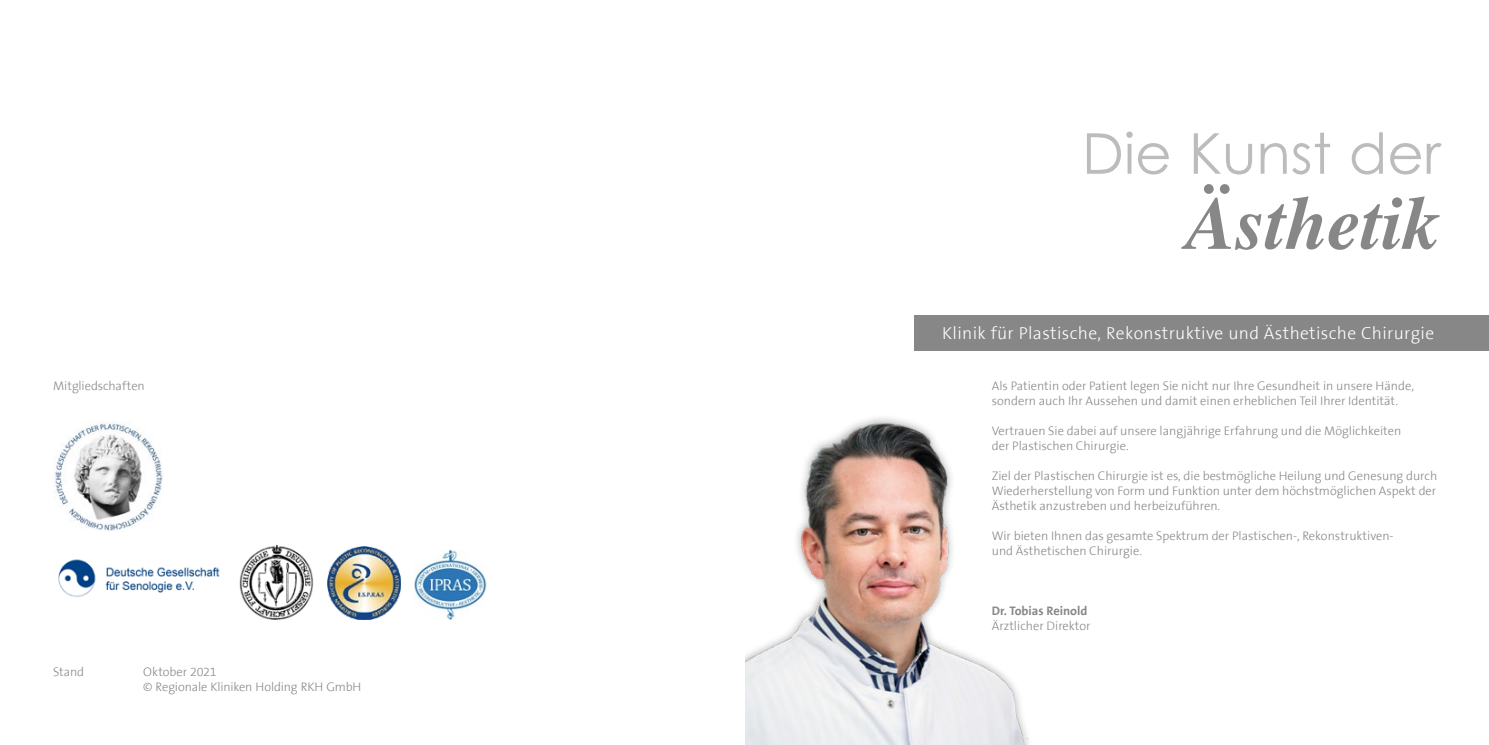
<style>
.page{position:relative;width:1489px;height:745px;background:#fff}
.page>*{position:absolute;margin:0;border:0;box-sizing:border-box;transform-origin:0 0}
.t1{font:italic 700 75px "Free Serif";color:#878787}
.t2{font:56.25px "Century Gothic";color:#bcbcbc}
.t3{font:300 17.5px "The Sans B3";letter-spacing:.02em;color:#fff}
.t4{font:300 12.5px/15px "The Sans B3";color:#878787}
.t5{font:700 12.5px "The Sans B7";color:#878787}
</style>
<div class="page">
<img style="left:745px;top:418px;width:284px;height:326px">
<img style="left:240px;top:544px;width:74px;height:75px">
<img style="left:414px;top:550px;width:72px;height:69px">
<img style="left:58px;top:559px;width:162px;height:37px">
<img style="left:53px;top:421px;width:110px;height:110px">
<img style="left:327px;top:546px;width:73px;height:73px">
<div style="left:914px;top:315px;width:574px;height:35px;background:#878787"></div>
<p class="t4" style="left:53px;top:379px;width:93px">Mitgliedschaften</p>
<p class="t4" style="left:53px;top:664px;width:32px">Stand</p>
<p class="t4" style="left:143px;top:664px;width:220px">Oktober 2021<br>© Regionale Kliniken Holding RKH GmbH</p>
<h2 class="t2" style="left:1081px;top:114px;width:360px">Die Kunst der</h2>
<h1 class="t1" style="left:1186px;top:161px;width:256px">Ästhetik</h1>
<h3 class="t3" style="left:942px;top:324px;width:493px">Klinik für Plastische, Rekonstruktive und Ästhetische Chirurgie</h3>
<p class="t4" style="left:991px;top:378px;width:424px">Als Patientin oder Patient legen Sie nicht nur Ihre Gesundheit in unsere Hände, sondern auch Ihr Aussehen und damit einen erheblichen Teil Ihrer Identität.</p>
<p class="t4" style="left:991px;top:423px;width:411px">Vertrauen Sie dabei auf unsere langjährige Erfahrung und die Möglichkeiten der Plastischen Chirurgie.</p>
<p class="t4" style="left:991px;top:468px;width:447px;text-align:justify">Ziel der Plastischen Chirurgie ist es, die bestmögliche Heilung und Genesung durch Wiederherstellung von Form und Funktion unter dem höchstmöglichen Aspekt der Ästhetik anzustreben und herbeizuführen.</p>
<p class="t4" style="left:991px;top:528px;width:403px">Wir bieten Ihnen das gesamte Spektrum der Plastischen-, Rekonstruktiven&shy;und Ästhetischen Chirurgie.</p>
<p class="t5" style="left:991px;top:604px;width:97px">Dr. Tobias Reinold</p>
<p class="t4" style="left:991px;top:618px;width:100px">Ärztlicher Direktor</p>
</div>
